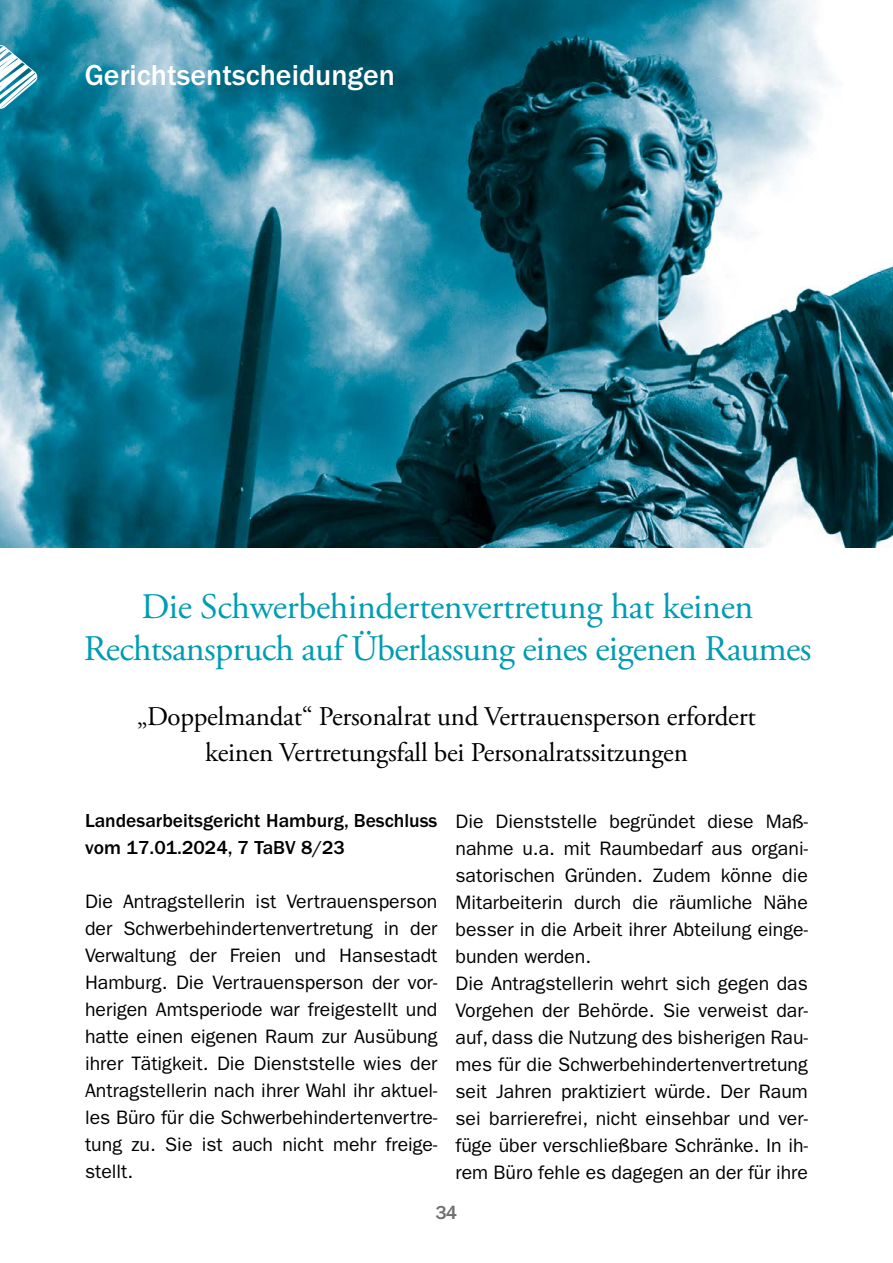
<style>
.page{position:relative;width:893px;height:1263px;background:#fff}
.page>*{position:absolute;margin:0;border:0;box-sizing:border-box;transform-origin:0 0}
.t1{font:36px/41.4px "Adobe Garamond Pro";letter-spacing:-.02em;color:#009cb3;text-align:center}
.t2{font:500 30px "ITC Franklin Gothic Std";color:#fff}
.t3{font:27px/36px "Adobe Garamond Pro";letter-spacing:-.01em;color:#000;text-align:center}
.t4{font:19.5px/27px "ITC Franklin Gothic Std";color:#000;text-align:justify}
.t5{font:500 19.5px/27px "ITC Franklin Gothic Std";color:#000}
.t6{font:500 19.5px "ITC Franklin Gothic Std";color:#706f6f}
</style>
<div class="page">
<img style="left:0;top:0;width:893px;height:547px">
<svg style="left:0;top:43px;width:38px;height:67px"></svg>
<h2 class="t2" style="left:85px;top:59px;width:312px">Gerichtsentscheidungen</h2>
<h1 class="t1" style="left:84px;top:587px;width:729px">Die Schwerbehindertenvertretung hat keinen<br>Rechtsanspruch auf Überlassung eines eigenen Raumes</h1>
<h3 class="t3" style="left:137px;top:700px;width:620px">„Doppelmandat“ Personalrat und Vertrauensperson erfordert keinen Vertretungsfall bei Personalratssitzungen</h3>
<p class="t5" style="left:85px;top:807px;width:354px">Landesarbeitsgericht Hamburg, Beschluss vom 17.01.2024, 7 TaBV 8/23</p>
<p class="t4" style="left:85px;top:888px;width:354px">Die Antragstellerin ist Vertrauensperson der Schwerbehindertenvertretung in der Verwaltung der Freien und Hansestadt Hamburg. Die Vertrauensperson der vor&shy;herigen Amtsperiode war freigestellt und hatte einen eigenen Raum zur Ausübung ihrer Tätigkeit. Die Dienststelle wies der Antragstellerin nach ihrer Wahl ihr aktuel&shy;les Büro für die Schwerbehindertenvertre&shy;tung zu. Sie ist auch nicht mehr freige&shy;stellt.</p>
<p class="t4" style="left:455px;top:808px;width:354px;text-align:left">Die Dienststelle begründet diese Maß&shy;nahme u.a. mit Raumbedarf aus organi&shy;satorischen Gründen. Zudem könne die Mitarbeiterin durch die räumliche Nähe besser in die Arbeit ihrer Abteilung einge&shy;bunden werden.<br>Die Antragstellerin wehrt sich gegen das Vorgehen der Behörde. Sie verweist dar&shy;auf, dass die Nutzung des bisherigen Rau&shy;mes für die Schwerbehindertenvertretung seit Jahren praktiziert würde. Der Raum sei barrierefrei, nicht einsehbar und ver&shy;füge über verschließbare Schränke. In ih&shy;rem Büro fehle es dagegen an der für ihre</p>
<p class="t6" style="left:436px;top:1201px;width:23px">34</p>
</div>
